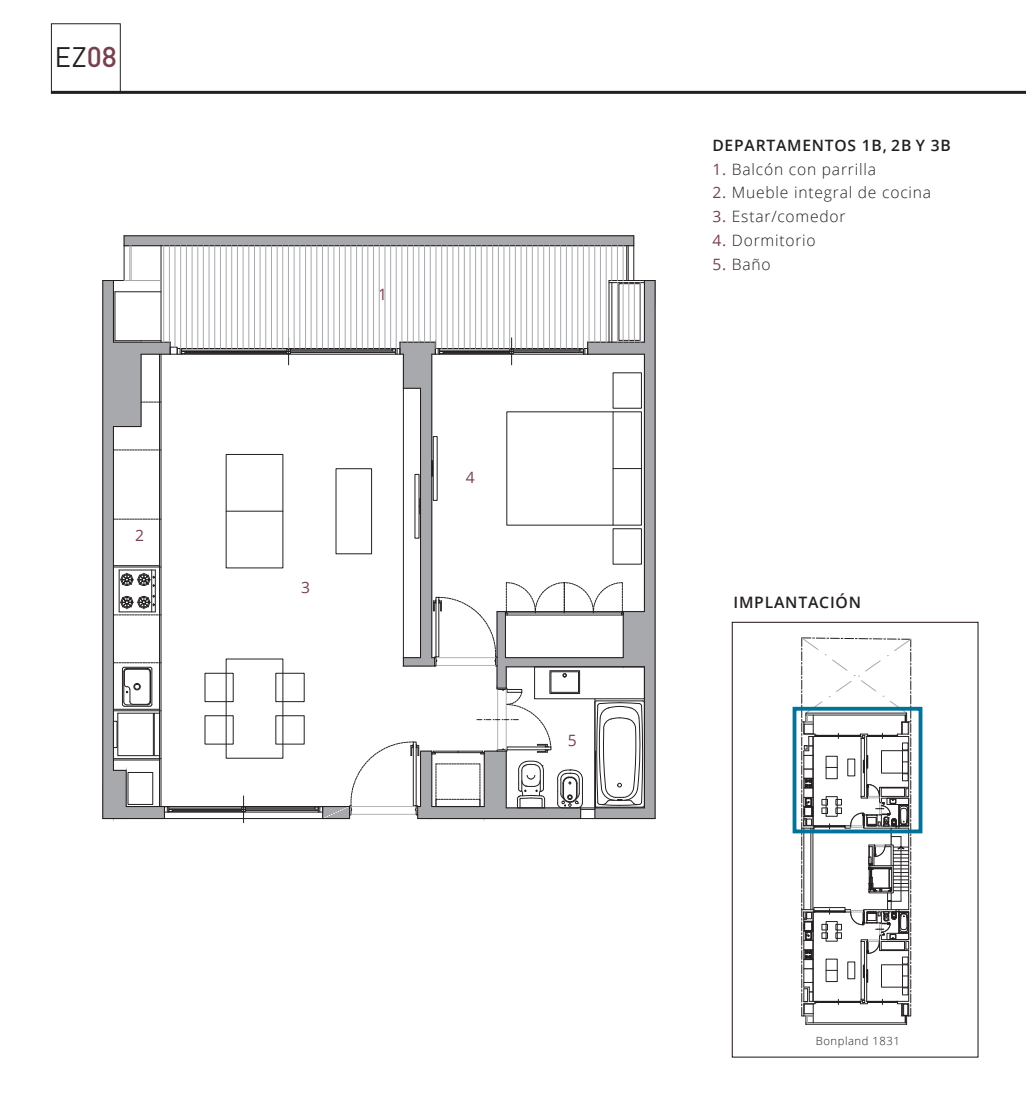
<style>
.page{position:relative;width:1026px;height:1099px;background:#fff}
.page>*{position:absolute;margin:0;border:0;box-sizing:border-box;transform-origin:0 0}
.t1{font:27.88px "DIN Pro";color:#231f20}
.t2{font:600 15.75px "Open Sans";letter-spacing:.05em;color:#231f20}
.t3{font:300 15.62px "Open Sans";letter-spacing:.05em;color:#221d23}
.t4{font:600 15.62px "Open Sans";letter-spacing:.05em;color:#221d23}
.t5{font:15.62px "Open Sans";color:#77414e}
.t6{font:300 11.25px "Open Sans";letter-spacing:.05em;color:#221d23}
.s1{font-weight:500;font-size:28.25px;color:#77414e}
.s2{font-weight:400;color:#77414e}
</style>
<div class="page">
<div style="left:51px;top:23px;width:70px;height:70px;background:#fff;border:1px solid #231f20"></div>
<hr style="left:805px;top:1024px;width:101px;height:1px;background:#231f20">
<svg style="left:801px;top:638px;width:110px;height:386px"></svg>
<div style="left:51px;top:91px;width:974px;height:3px;border:1px solid #231f20"></div>
<div style="left:731px;top:621px;width:247px;height:436px;border:1px solid #1e1013"></div>
<div style="left:792px;top:706px;width:130px;height:127px;border:4px solid #007398"></div>
<hr style="left:181px;top:348px;width:214px;height:1px;background:#231f20">
<hr style="left:181px;top:354px;width:214px;height:1px;background:#231f20">
<hr style="left:290px;top:350px;width:102px;height:1px;background:#231f20">
<hr style="left:181px;top:350px;width:106px;height:1px;background:#231f20">
<hr style="left:290px;top:352px;width:105px;height:1px;background:#231f20">
<hr style="left:185px;top:352px;width:102px;height:1px;background:#231f20">
<hr style="left:290px;top:349px;width:102px;height:1px;background:#231f20">
<hr style="left:290px;top:351px;width:102px;height:1px;background:#231f20">
<hr style="left:185px;top:351px;width:105px;height:1px;background:#231f20">
<hr style="left:185px;top:353px;width:105px;height:1px;background:#231f20">
<svg style="left:286px;top:338px;width:4px;height:27px"></svg>
<hr style="left:626px;top:246px;width:1px;height:34px;background:#231f20">
<hr style="left:628px;top:246px;width:1px;height:34px;background:#231f20">
<hr style="left:161px;top:246px;width:1px;height:96px;background:#231f20">
<hr style="left:124px;top:246px;width:1px;height:34px;background:#231f20">
<hr style="left:633px;top:246px;width:1px;height:34px;background:#231f20">
<svg style="left:123px;top:235px;width:511px;height:11px;background:#929295"></svg>
<hr style="left:131px;top:246px;width:1px;height:34px;background:#a8a9ad">
<hr style="left:129px;top:246px;width:1px;height:34px;background:#a8a9ad">
<hr style="left:169px;top:806px;width:149px;height:1px;background:#231f20">
<hr style="left:169px;top:811px;width:149px;height:1px;background:#231f20">
<hr style="left:245px;top:808px;width:70px;height:1px;background:#231f20">
<hr style="left:169px;top:808px;width:73px;height:1px;background:#231f20">
<hr style="left:245px;top:810px;width:73px;height:1px;background:#231f20">
<hr style="left:172px;top:810px;width:70px;height:1px;background:#231f20">
<hr style="left:245px;top:809px;width:70px;height:1px;background:#231f20">
<hr style="left:172px;top:809px;width:73px;height:1px;background:#231f20">
<svg style="left:241px;top:795px;width:4px;height:27px"></svg>
<svg style="left:102px;top:280px;width:83px;height:539px"></svg>
<div style="left:154px;top:713px;width:6px;height:42px;border:1px solid #231f20"></div>
<hr style="left:102px;top:280px;width:1px;height:538px;background:#231f20">
<hr style="left:163px;top:246px;width:1px;height:96px;background:#a8a9ad">
<hr style="left:169px;top:246px;width:1px;height:96px;background:#a8a9ad">
<hr style="left:175px;top:246px;width:1px;height:101px;background:#a8a9ad">
<hr style="left:180px;top:246px;width:1px;height:102px;background:#a8a9ad">
<hr style="left:186px;top:246px;width:1px;height:102px;background:#a8a9ad">
<hr style="left:192px;top:246px;width:1px;height:102px;background:#a8a9ad">
<hr style="left:197px;top:246px;width:1px;height:102px;background:#a8a9ad">
<hr style="left:203px;top:246px;width:1px;height:102px;background:#a8a9ad">
<hr style="left:209px;top:246px;width:1px;height:102px;background:#a8a9ad">
<hr style="left:214px;top:246px;width:1px;height:102px;background:#a8a9ad">
<hr style="left:220px;top:246px;width:1px;height:102px;background:#a8a9ad">
<hr style="left:226px;top:246px;width:1px;height:102px;background:#a8a9ad">
<hr style="left:231px;top:246px;width:1px;height:102px;background:#a8a9ad">
<hr style="left:237px;top:246px;width:1px;height:102px;background:#a8a9ad">
<hr style="left:243px;top:246px;width:1px;height:102px;background:#a8a9ad">
<hr style="left:248px;top:246px;width:1px;height:102px;background:#a8a9ad">
<hr style="left:254px;top:246px;width:1px;height:102px;background:#a8a9ad">
<hr style="left:260px;top:246px;width:1px;height:102px;background:#a8a9ad">
<hr style="left:265px;top:246px;width:1px;height:102px;background:#a8a9ad">
<hr style="left:271px;top:246px;width:1px;height:102px;background:#a8a9ad">
<hr style="left:277px;top:246px;width:1px;height:102px;background:#a8a9ad">
<hr style="left:282px;top:246px;width:1px;height:102px;background:#a8a9ad">
<hr style="left:288px;top:246px;width:1px;height:102px;background:#a8a9ad">
<hr style="left:294px;top:246px;width:1px;height:102px;background:#a8a9ad">
<hr style="left:299px;top:246px;width:1px;height:102px;background:#a8a9ad">
<hr style="left:305px;top:246px;width:1px;height:102px;background:#a8a9ad">
<hr style="left:311px;top:246px;width:1px;height:102px;background:#a8a9ad">
<hr style="left:316px;top:246px;width:1px;height:102px;background:#a8a9ad">
<hr style="left:322px;top:246px;width:1px;height:102px;background:#a8a9ad">
<hr style="left:328px;top:246px;width:1px;height:102px;background:#a8a9ad">
<hr style="left:333px;top:246px;width:1px;height:102px;background:#a8a9ad">
<hr style="left:339px;top:246px;width:1px;height:102px;background:#a8a9ad">
<hr style="left:345px;top:246px;width:1px;height:102px;background:#a8a9ad">
<hr style="left:350px;top:246px;width:1px;height:102px;background:#a8a9ad">
<hr style="left:356px;top:246px;width:1px;height:102px;background:#a8a9ad">
<hr style="left:362px;top:246px;width:1px;height:102px;background:#a8a9ad">
<hr style="left:367px;top:246px;width:1px;height:102px;background:#a8a9ad">
<hr style="left:373px;top:246px;width:1px;height:102px;background:#a8a9ad">
<hr style="left:379px;top:246px;width:1px;height:102px;background:#a8a9ad">
<hr style="left:384px;top:246px;width:1px;height:102px;background:#a8a9ad">
<hr style="left:390px;top:246px;width:1px;height:102px;background:#a8a9ad">
<hr style="left:396px;top:246px;width:1px;height:102px;background:#a8a9ad">
<hr style="left:401px;top:246px;width:1px;height:96px;background:#a8a9ad">
<hr style="left:407px;top:246px;width:1px;height:96px;background:#a8a9ad">
<hr style="left:413px;top:246px;width:1px;height:96px;background:#a8a9ad">
<hr style="left:418px;top:246px;width:1px;height:96px;background:#a8a9ad">
<hr style="left:424px;top:246px;width:1px;height:96px;background:#a8a9ad">
<hr style="left:430px;top:246px;width:1px;height:96px;background:#a8a9ad">
<hr style="left:435px;top:246px;width:1px;height:102px;background:#a8a9ad">
<hr style="left:441px;top:246px;width:1px;height:102px;background:#a8a9ad">
<hr style="left:447px;top:246px;width:1px;height:102px;background:#a8a9ad">
<hr style="left:452px;top:246px;width:1px;height:102px;background:#a8a9ad">
<hr style="left:458px;top:246px;width:1px;height:102px;background:#a8a9ad">
<hr style="left:464px;top:246px;width:1px;height:102px;background:#a8a9ad">
<hr style="left:469px;top:246px;width:1px;height:102px;background:#a8a9ad">
<hr style="left:475px;top:246px;width:1px;height:102px;background:#a8a9ad">
<hr style="left:481px;top:246px;width:1px;height:102px;background:#a8a9ad">
<hr style="left:486px;top:246px;width:1px;height:102px;background:#a8a9ad">
<hr style="left:492px;top:246px;width:1px;height:102px;background:#a8a9ad">
<hr style="left:498px;top:246px;width:1px;height:102px;background:#a8a9ad">
<hr style="left:503px;top:246px;width:1px;height:102px;background:#a8a9ad">
<hr style="left:509px;top:246px;width:1px;height:102px;background:#a8a9ad">
<hr style="left:515px;top:246px;width:1px;height:102px;background:#a8a9ad">
<hr style="left:520px;top:246px;width:1px;height:102px;background:#a8a9ad">
<hr style="left:526px;top:246px;width:1px;height:102px;background:#a8a9ad">
<hr style="left:532px;top:246px;width:1px;height:102px;background:#a8a9ad">
<hr style="left:537px;top:246px;width:1px;height:102px;background:#a8a9ad">
<hr style="left:543px;top:246px;width:1px;height:102px;background:#a8a9ad">
<hr style="left:549px;top:246px;width:1px;height:102px;background:#a8a9ad">
<hr style="left:554px;top:246px;width:1px;height:102px;background:#a8a9ad">
<hr style="left:560px;top:246px;width:1px;height:102px;background:#a8a9ad">
<hr style="left:566px;top:246px;width:1px;height:102px;background:#a8a9ad">
<hr style="left:571px;top:246px;width:1px;height:102px;background:#a8a9ad">
<hr style="left:577px;top:246px;width:1px;height:102px;background:#a8a9ad">
<hr style="left:583px;top:246px;width:1px;height:102px;background:#a8a9ad">
<hr style="left:588px;top:246px;width:1px;height:96px;background:#a8a9ad">
<hr style="left:594px;top:246px;width:1px;height:96px;background:#a8a9ad">
<hr style="left:600px;top:246px;width:1px;height:96px;background:#a8a9ad">
<hr style="left:606px;top:246px;width:1px;height:96px;background:#a8a9ad">
<hr style="left:611px;top:246px;width:1px;height:34px;background:#a8a9ad">
<hr style="left:617px;top:246px;width:1px;height:34px;background:#a8a9ad">
<hr style="left:622px;top:246px;width:1px;height:34px;background:#a8a9ad">
<hr style="left:226px;top:511px;width:57px;height:1px;background:#231f20">
<hr style="left:164px;top:818px;width:158px;height:1px;background:#231f20">
<svg style="left:315px;top:280px;width:340px;height:539px"></svg>
<h1 class="t1" style="left:55px;top:38px;width:64px">EZ<span class="s1">08</span></h1>
<p class="t5" style="left:135px;top:525px;width:10px">2</p>
<p class="t5" style="left:378px;top:283px;width:10px">1</p>
<p class="t5" style="left:301px;top:576px;width:10px">3</p>
<p class="t5" style="left:465px;top:466px;width:10px">4</p>
<p class="t5" style="left:568px;top:729px;width:10px">5</p>
<p class="t4" style="left:712px;top:134px;width:240px">DEPARTAMENTOS 1B, 2B Y 3B</p>
<p class="t3" style="left:712px;top:158px;width:165px"><span class="s2">1.</span> Balcón con parrilla</p>
<p class="t3" style="left:712px;top:182px;width:220px"><span class="s2">2.</span> Mueble integral de cocina</p>
<p class="t3" style="left:712px;top:206px;width:135px"><span class="s2">3.</span> Estar/comedor</p>
<p class="t3" style="left:712px;top:229px;width:105px"><span class="s2">4.</span> Dormitorio</p>
<p class="t3" style="left:712px;top:253px;width:60px"><span class="s2">5.</span> Baño</p>
<p class="t2" style="left:733px;top:591px;width:129px">IMPLANTACIÓN</p>
<p class="t6" style="left:815px;top:1032px;width:86px">Bonpland 1831</p>
</div>
